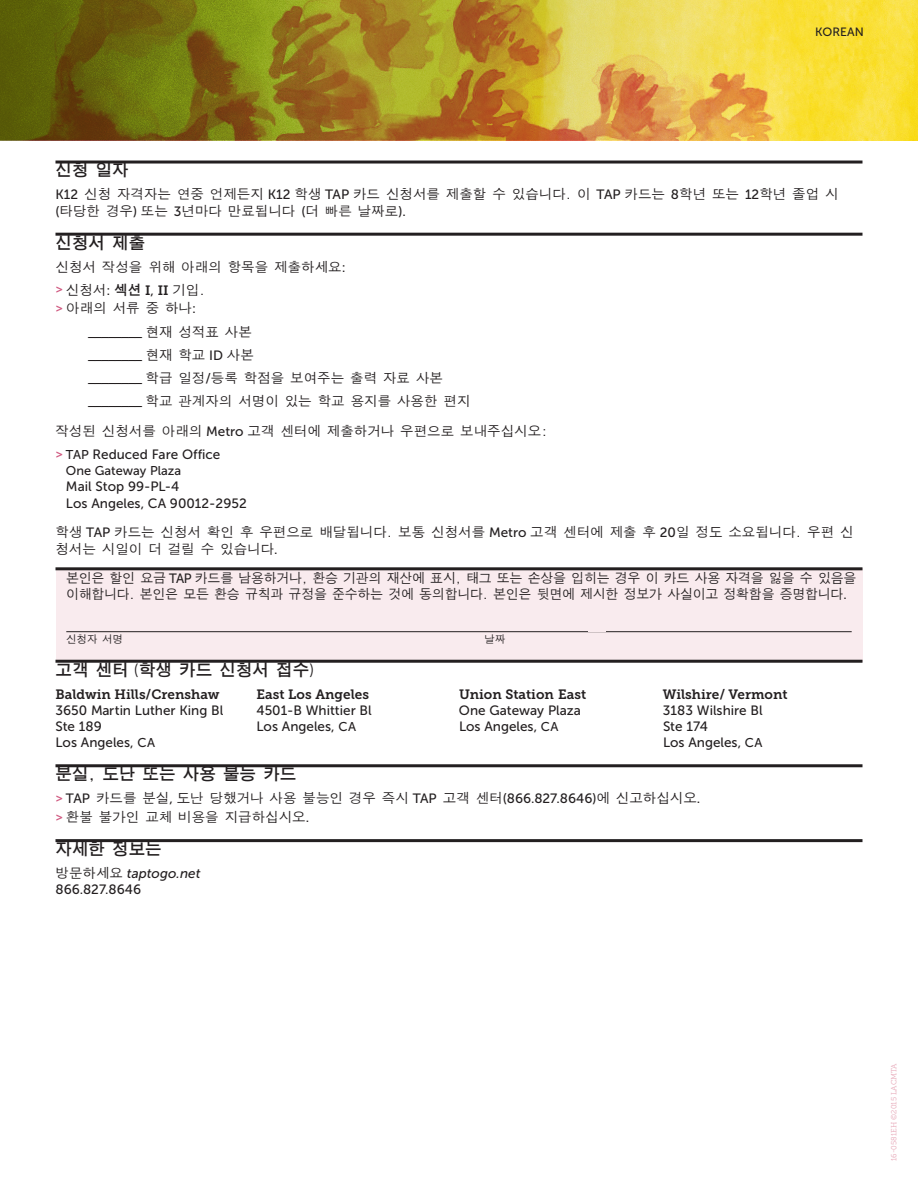
<style>
.page{position:relative;width:918px;height:1188px;background:#fff}
.page>*{position:absolute;margin:0;border:0;box-sizing:border-box;transform-origin:0 0}
.section_headings{font:600 16.5px "SM Gothic Std";color:#231f20}
.body{font:500 13.5px/16.2px "SM Gothic Std";color:#231f20}
.body-2{font:13.5px/16.2px "Museo Sans 500";color:#231f20}
.body-3{font:500 13.5px/16.2px "SM Gothic Std";letter-spacing:-.02em;color:#231f20;scale:.96 1}
.body-4{font:13.5px "Museo Slab 700";color:#231f20}
.body-5{font:12.75px "Museo Sans 500";color:#231f20}
.t1{font:12px "Museo Sans 500";letter-spacing:.01em;color:#231f20}
.t2{font:500 10.5px "SM Gothic Std";color:#231f20}
.body-6{font:7.5px "Museo Slab 300";color:#e6a5b6}
.s1{font-family:"Museo Sans 500";font-weight:400}
.s2{font-family:"Museo Slab 700";font-weight:400;font-size:12px;color:#d05880}
.s3{font-weight:600}
.s4{font-family:"Museo Slab 700";font-weight:400}
.s5{font-family:"SM Gothic Std";font-weight:500}
.s6{font-family:"Museo Slab 700";font-size:12px;color:#d05880}
.s7{font-size:12.75px}
.s8{font-family:"Museo Sans 300";font-weight:400}
.s9{font-style:italic}
</style>
<div class="page">
<img style="left:796px;top:0;width:122px;height:140px">
<img style="left:0;top:0;width:796px;height:140px">
<div style="left:56px;top:569px;width:806px;height:93px;background:#f9ebee"></div>
<hr style="left:56px;top:161px;width:806px;height:3px;background:#231f20">
<hr style="left:56px;top:233px;width:806px;height:3px;background:#231f20">
<hr style="left:56px;top:567px;width:806px;height:3px;background:#231f20">
<hr style="left:66px;top:631px;width:786px;height:1px;background:#231f20">
<hr style="left:56px;top:660px;width:806px;height:3px;background:#231f20">
<hr style="left:56px;top:764px;width:806px;height:3px;background:#231f20">
<hr style="left:56px;top:839px;width:806px;height:3px;background:#231f20">
<div style="left:588px;top:600px;width:18px;height:32px;background:#f9ebee"></div>
<p class="t1" style="left:815px;top:25px;width:50px">KOREAN</p>
<p class="section_headings" style="left:56px;top:162px;width:75px">신청 일자</p>
<p class="body" style="left:56px;top:187px;width:785px"><span class="s1">K12</span> 신청 자격자는 연중 언제든지 <span class="s1">K12</span> 학생 <span class="s1">TAP</span> 카드 신청서를 제출할 수 있습니다. 이 <span class="s1">TAP</span> 카드는 <span class="s1">8</span>학년 또는 <span class="s1">12</span>학년 졸업 시 <span class="s1">(</span>타당한 경우<span class="s1">)</span> 또는 <span class="s1">3</span>년마다 만료됩니다 <span class="s1">(</span>더 빠른 날짜로<span class="s1">).</span></p>
<p class="section_headings" style="left:56px;top:234px;width:91px">신청서 제출</p>
<p class="body" style="left:56px;top:259px;width:292px">신청서 작성을 위해 아래의 항목을 제출하세요<span class="s1">:</span></p>
<p class="body" style="left:56px;top:282px;width:151px"><span class="s2">&gt;</span> 신청서<span class="s1">:</span> <span class="s3">섹션</span> <span class="s4">I</span><span class="s1">,</span> <span class="s4">II</span> 기입.</p>
<p class="body" style="left:56px;top:301px;width:142px"><span class="s2">&gt;</span> 아래의 서류 중 하나<span class="s1">:</span></p>
<p class="body-2" style="left:88px;top:324px;width:165px">________ <span class="s5">현재 성적표 사본</span></p>
<p class="body-2" style="left:88px;top:347px;width:168px">________ <span class="s5">현재 학교</span> ID <span class="s5">사본</span></p>
<p class="body" style="left:88px;top:371px;width:357px"><span class="s1">________</span> 학급 일정<span class="s1">/</span>등록 학점을 보여주는 출력 자료 사본</p>
<p class="body" style="left:88px;top:394px;width:384px"><span class="s1">________</span> 학교 관계자의 서명이 있는 학교 용지를 사용한 편지</p>
<p class="body" style="left:55px;top:424px;width:494px">작성된 신청서를 아래의 <span class="s1">Metro</span> 고객 센터에 제출하거나 우편으로 보내주십시오:</p>
<p class="body-2" style="left:56px;top:446px;width:166px"><span class="s6">&gt;</span> <span class="s7">TAP</span> Reduced Fare Office</p>
<p class="body-5" style="left:66px;top:464px;width:117px">One Gateway Plaza</p>
<p class="body-2" style="left:66px;top:479px;width:182px">Mail Stop 99-PL-4<br>Los Angeles, CA 90012-2952</p>
<p class="body" style="left:55px;top:525px;width:800px">학생 <span class="s1">TAP</span> 카드는 신청서 확인 후 우편으로 배달됩니다. 보통 신청서를 <span class="s1">Metro</span> 고객 센터에 제출 후 <span class="s1">20</span>일 정도 소요됩니다. 우편 신 청서는 시일이 더 걸릴 수 있습니다<span class="s1">.</span></p>
<p class="body-3" style="left:66px;top:571px;width:825px">본인은 할인 요금 <span class="s1">TAP</span> 카드를 남용하거나, 환승 기관의 재산에 표시, 태그 또는 손상을 입히는 경우 이 카드 사용 자격을 잃을 수 있음을 이해합니다. 본인은 모든 환승 규칙과 규정을 준수하는 것에 동의합니다. 본인은 뒷면에 제시한 정보가 사실이고 정확함을 증명합니다<span class="s1">.</span></p>
<p class="t2" style="left:66px;top:633px;width:59px">신청자 서명</p>
<p class="t2" style="left:484px;top:633px;width:22px">날짜</p>
<p class="section_headings" style="left:56px;top:661px;width:261px">고객 센터 <span class="s8">(</span>학생 카드 신청서 접수<span class="s8">)</span></p>
<p class="body-4" style="left:56px;top:686px;width:166px">Baldwin Hills/Crenshaw</p>
<p class="body-4" style="left:257px;top:686px;width:114px">East Los Angeles</p>
<p class="body-4" style="left:459px;top:686px;width:129px">Union Station East</p>
<p class="body-4" style="left:663px;top:686px;width:126px">Wilshire/ Vermont</p>
<p class="body-2" style="left:56px;top:702px;width:169px">3650 Martin Luther King Bl</p>
<p class="body-2" style="left:256px;top:702px;width:117px">4501-B Whittier Bl</p>
<p class="body-2" style="left:459px;top:702px;width:124px">One Gateway Plaza</p>
<p class="body-2" style="left:663px;top:702px;width:101px">3183 Wilshire Bl</p>
<p class="body-2" style="left:56px;top:718px;width:48px">Ste 189</p>
<p class="body-2" style="left:257px;top:718px;width:101px">Los Angeles, <span class="s7">CA</span></p>
<p class="body-2" style="left:459px;top:718px;width:101px">Los Angeles, <span class="s7">CA</span></p>
<p class="body-2" style="left:663px;top:718px;width:47px">Ste 174</p>
<p class="body-2" style="left:56px;top:735px;width:101px">Los Angeles, <span class="s7">CA</span></p>
<p class="body-2" style="left:663px;top:735px;width:101px">Los Angeles, <span class="s7">CA</span></p>
<p class="section_headings" style="left:56px;top:766px;width:242px">분실, 도난 또는 사용 불능 카드</p>
<p class="body" style="left:56px;top:791px;width:646px"><span class="s2">&gt;</span> <span class="s1">TAP</span> 카드를 분실<span class="s1">,</span> 도난 당했거나 사용 불능인 경우 즉시 <span class="s1">TAP</span> 고객 센터<span class="s1">(866.827.8646)</span>에 신고하십시오<span class="s1">.</span></p>
<p class="body" style="left:56px;top:810px;width:255px"><span class="s2">&gt;</span> 환불 불가인 교체 비용을 지급하십시오<span class="s1">.</span></p>
<p class="section_headings" style="left:56px;top:841px;width:108px">자세한 정보는</p>
<p class="body-2" style="left:56px;top:865px;width:147px"><span class="s5">방문하세요</span> <span class="s9">taptogo.net<br></span>866.827.8646</p>
<p class="body-6" style="left:890px;top:1161px;width:99px;rotate:-90deg">16-0581EH ©2015 LACMTA</p>
</div>
